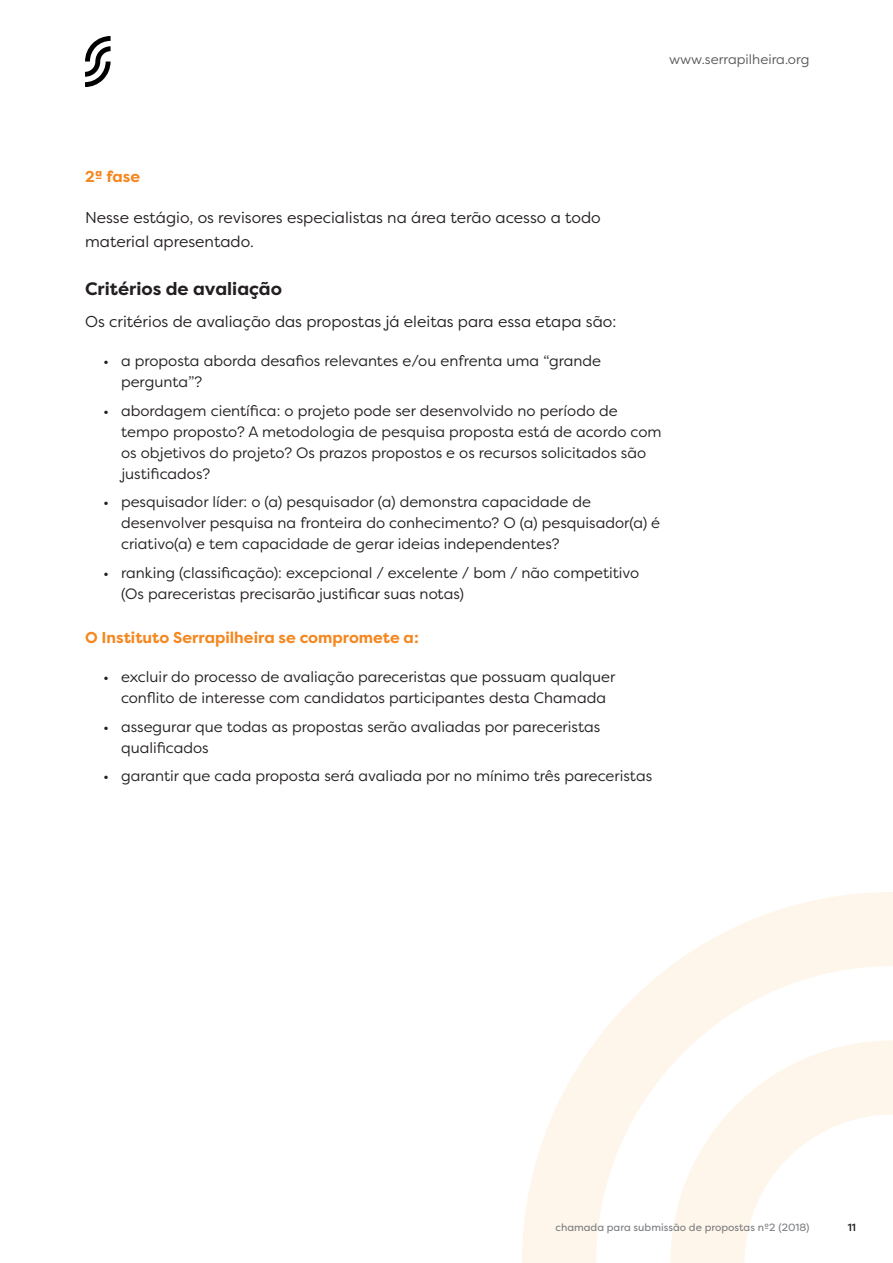
<style>
.page{position:relative;width:893px;height:1263px;background:#fff}
.page>*{position:absolute;margin:0;border:0;box-sizing:border-box;transform-origin:0 0}
.Titulo_2{font:700 18px "Filson Pro";color:#231f20}
.t1{font:15.75px/24px "Filson Pro";color:#231f20}
.Titulo_3{font:700 15.75px "Filson Pro";color:#f5871f}
.t2{font:15px/21px "Filson Pro";color:#231f20}
.t3{font:13.5px "Filson Pro";color:#57585a}
.t4{font:10.5px "Filson Pro";color:#7a7c7f}
.t5{font:500 10.5px "Filson Pro";color:#231f20}
</style>
<div class="page">
<svg style="left:522px;top:892px;width:371px;height:371px"></svg>
<svg style="left:85px;top:36px;width:26px;height:51px"></svg>
<p class="t3" style="left:669px;top:50px;width:142px">www.serrapilheira.org</p>
<p class="Titulo_3" style="left:85px;top:166px;width:57px">2ª fase</p>
<p class="t1" style="left:85px;top:205px;width:517px">Nesse estágio, os revisores especialistas na área terão acesso a todo material apresentado.</p>
<p class="Titulo_2" style="left:85px;top:277px;width:199px">Critérios de avaliação</p>
<p class="t1" style="left:85px;top:309px;width:533px">Os critérios de avaliação das propostas já eleitas para essa etapa são:</p>
<p class="t2" style="left:121px;top:350px;width:482px;text-indent:-18px">• a proposta aborda desafios relevantes e/ou enfrenta uma “grande pergunta”?</p>
<p class="t2" style="left:121px;top:400px;width:542px;text-indent:-18px">• abordagem científica: o projeto pode ser desenvolvido no período de tempo proposto? A metodologia de pesquisa proposta está de acordo com os objetivos do projeto? Os prazos propostos e os recursos solicitados são justificados?</p>
<p class="t2" style="left:121px;top:491px;width:541px;text-indent:-18px">• pesquisador líder: o (a) pesquisador (a) demonstra capacidade de desenvolver pesquisa na fronteira do conhecimento? O (a) pesquisador(a) é criativo(a) e tem capacidade de gerar ideias independentes?</p>
<p class="t2" style="left:121px;top:562px;width:520px;text-indent:-18px">• ranking (classificação): excepcional / excelente / bom / não competitivo (Os pareceristas precisarão justificar suas notas)</p>
<p class="Titulo_3" style="left:85px;top:628px;width:335px">O Instituto Serrapilheira se compromete a:</p>
<p class="t2" style="left:103px;top:666px;width:514px;text-align:center">• excluir do processo de avaliação pareceristas que possuam qualquer conflito de interesse com candidatos participantes desta Chamada</p>
<p class="t2" style="left:121px;top:716px;width:481px;text-indent:-18px">• assegurar que todas as propostas serão avaliadas por pareceristas qualificados</p>
<p class="t2" style="left:103px;top:765px;width:551px">• garantir que cada proposta será avaliada por no mínimo três pareceristas</p>
<p class="t4" style="left:555px;top:1220px;width:255px">chamada para submissão de propostas nº2 (2018)</p>
<p class="t5" style="left:848px;top:1220px;width:10px">11</p>
</div>
